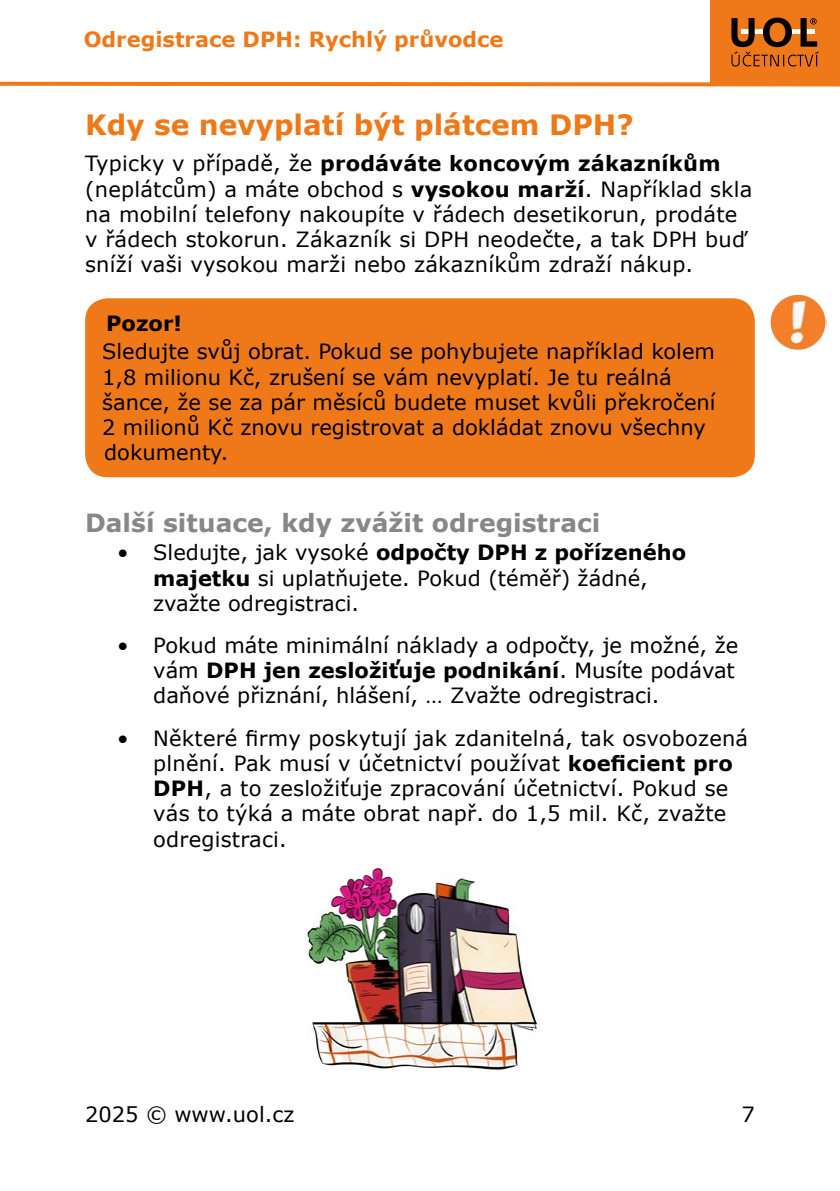
<style>
.page{position:relative;width:840px;height:1191px;background:#fff}
.page>*{position:absolute;margin:0;border:0;box-sizing:border-box;transform-origin:0 0}
.Nadpis_1{font:700 28px "Verdana";color:#ef7918}
.Nadpis_2{font:700 25px "Verdana";color:#878787}
.Odstavec_3mm{font:21px/25.2px "Verdana";color:#000}
.t1{font:700 21px "Verdana";color:#ef7918}
.BOLD{font:700 21px "Verdana";color:#000}
.s1{font-weight:700}
</style>
<div class="page">
<div style="left:710px;top:0;width:129px;height:84px;background:#ef7918"></div>
<svg style="left:0;top:81px;width:839px;height:6px"></svg>
<svg style="left:731px;top:18px;width:87px;height:48px"></svg>
<div style="left:85px;top:298px;width:669px;height:179px;background:#ef7918;border-radius:23px"></div>
<img style="left:770px;top:294px;width:55px;height:56px">
<img style="left:307px;top:866px;width:230px;height:204px">
<p class="t1" style="left:84px;top:24px;width:421px">Odregistrace DPH: Rychlý průvodce</p>
<p class="Nadpis_1" style="left:85px;top:105px;width:549px">Kdy se nevyplatí být plátcem DPH?</p>
<p class="Odstavec_3mm" style="left:85px;top:151px;width:668px">Typicky v případě, že <span class="s1">prodáváte koncovým zákazníkům </span>(neplátcům) a máte obchod s <span class="s1">vysokou marží</span>. Například skla na mobilní telefony nakoupíte v řádech desetikorun, prodáte v řádech stokorun. Zákazník si DPH neodečte, a tak DPH buď sníží vaši vysokou marži nebo zákazníkům zdraží nákup.</p>
<p class="BOLD" style="left:106px;top:309px;width:77px">Pozor!</p>
<p class="Odstavec_3mm" style="left:102px;top:339px;width:614px">Sledujte svůj obrat. Pokud se pohybujete například kolem 1,8 milionu Kč, zrušení se vám nevyplatí. Je tu reálná šance, že se za pár měsíců budete muset kvůli překročení 2 milionů Kč znovu registrovat a dokládat znovu všechny dokumenty.</p>
<p class="Nadpis_2" style="left:85px;top:505px;width:516px">Další situace, kdy zvážit odregistraci</p>
<p class="Odstavec_3mm" style="left:153px;top:540px;width:534px;text-indent:-36px">• Sledujte, jak vysoké <span class="s1">odpočty DPH z pořízeného majetku</span> si uplatňujete. Pokud (téměř) žádné, zvažte odregistraci.</p>
<p class="Odstavec_3mm" style="left:153px;top:632px;width:586px;text-indent:-36px">• Pokud máte minimální náklady a odpočty, je možné, že vám <span class="s1">DPH jen zesložiťuje podnikání</span>. Musíte podávat daňové přiznání, hlášení, … Zvažte odregistraci.</p>
<p class="Odstavec_3mm" style="left:153px;top:725px;width:596px;text-indent:-36px">• Některé firmy poskytují jak zdanitelná, tak osvobozená plnění. Pak musí v účetnictví používat <span class="s1">koeficient pro DPH</span>, a to zesložiťuje zpracování účetnictví. Pokud se vás to týká a máte obrat např. do 1,5 mil. Kč, zvažte odregistraci.</p>
<p class="Odstavec_3mm" style="left:85px;top:1101px;width:211px">2025 © www.uol.cz</p>
<p class="Odstavec_3mm" style="left:741px;top:1101px;width:15px">7</p>
</div>
